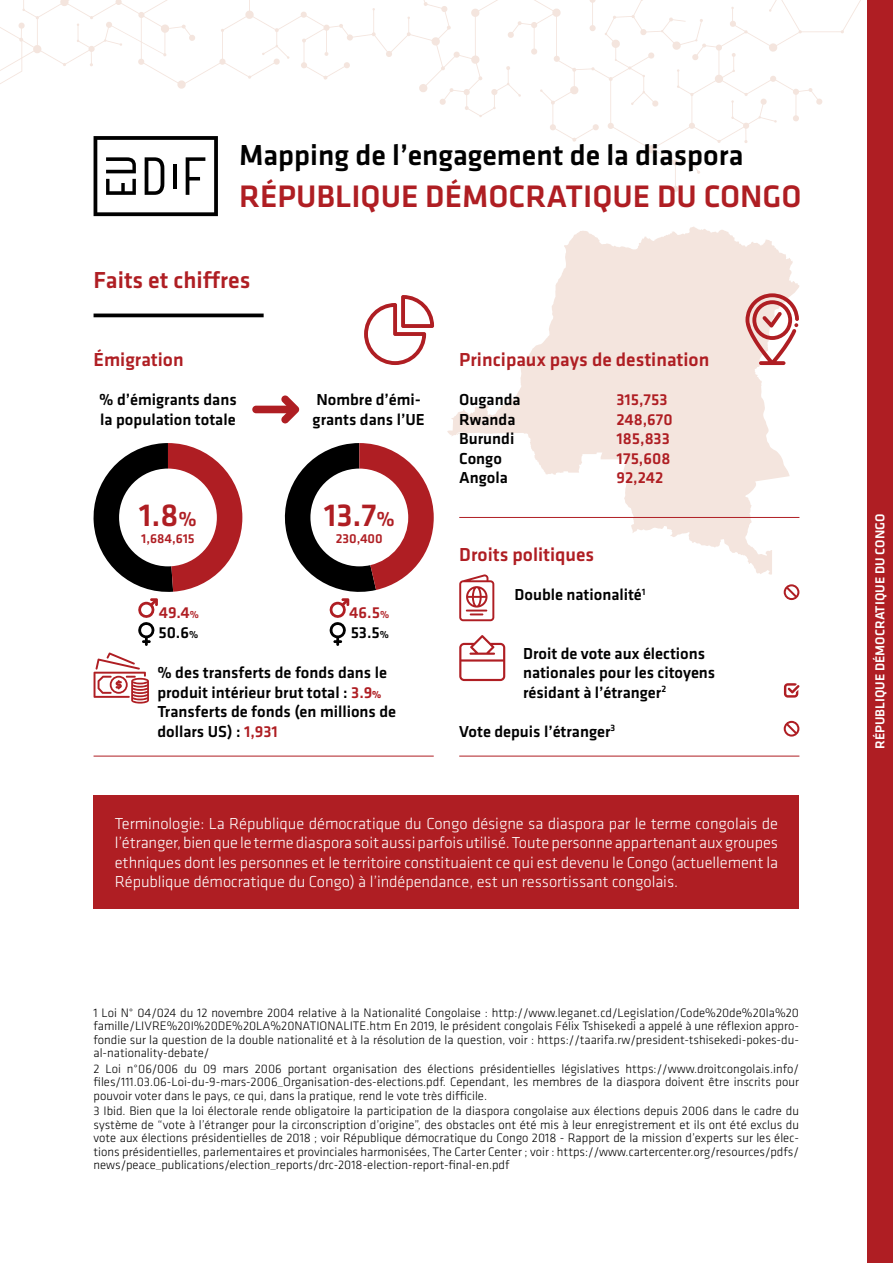
<style>
.page{position:relative;width:893px;height:1263px;background:#fff}
.page>*{position:absolute;margin:0;border:0;box-sizing:border-box;transform-origin:0 0}
.t1{font:500 33px "Klavika";color:#af1e23}
.t2{font:500 32.25px "Klavika";color:#af1e23}
.t3{font:500 30px "Klavika";color:#000}
.t4{font:500 24px "Klavika";color:#af1e23}
.t5{font:500 19.5px "Klavika";color:#af1e23}
.t6{font:300 16.5px/19.5px "Klavika";letter-spacing:-.005em;color:#fff;text-align:justify}
.t7{font:500 16.5px/19.5px "Klavika";color:#000}
.t8{font:500 16.5px/19.5px "Klavika";color:#af1e23}
.t9{font:500 13.5px "Klavika";color:#fff}
.t10{font:500 13.5px "Klavika";color:#af1e23}
.t11{font:300 12.75px/13.5px "Klavika";color:#000;text-align:justify}
.s1{font-size:21px}
.s2{font-size:10.5px}
.s3{color:#000}
.s4{font-size:10.5px;color:#000}
.s5{color:#af1e23}
.s6{font-weight:700;font-size:10.5px;color:#af1e23}
</style>
<div class="page">
<div style="left:867px;top:0;width:26px;height:1263px;background:#af1e23"></div>
<svg style="left:447px;top:226px;width:352px;height:349px;fill:#f4e5de"></svg>
<hr style="left:459px;top:517px;width:340px;height:1px;background:#af1e23">
<svg style="left:745px;top:293px;width:54px;height:72px"></svg>
<svg style="left:364px;top:295px;width:70px;height:70px"></svg>
<hr style="left:459px;top:756px;width:340px;height:1px;background:#af1e23">
<svg style="left:459px;top:574px;width:35px;height:47px"></svg>
<svg style="left:459px;top:635px;width:46px;height:46px"></svg>
<svg style="left:784px;top:683px;width:15px;height:15px"></svg>
<svg style="left:94px;top:443px;width:148px;height:203px"></svg>
<svg style="left:284px;top:443px;width:150px;height:203px"></svg>
<svg style="left:0;top:0;width:861px;height:216px"></svg>
<hr style="left:173px;top:164px;width:4px;height:25px;background:#000">
<svg style="left:784px;top:721px;width:15px;height:16px"></svg>
<svg style="left:784px;top:584px;width:15px;height:16px"></svg>
<hr style="left:94px;top:314px;width:170px;height:3px;background:#000">
<svg style="left:252px;top:395px;width:48px;height:28px"></svg>
<hr style="left:94px;top:756px;width:340px;height:1px;background:#af1e23">
<svg style="left:94px;top:652px;width:55px;height:51px"></svg>
<div style="left:94px;top:795px;width:705px;height:113px;background:#af1e23"></div>
<h3 class="t3" style="left:239px;top:135px;width:506px">Mapping de l’engagement de la diaspora</h3>
<h2 class="t2" style="left:239px;top:174px;width:564px">RÉPUBLIQUE DÉMOCRATIQUE DU CONGO</h2>
<h3 class="t4" style="left:94px;top:264px;width:158px">Faits et chiffres</h3>
<h3 class="t5" style="left:94px;top:346px;width:92px">Émigration</h3>
<p class="t7" style="left:99px;top:389px;width:139px">% d’émigrants dans la population totale</p>
<p class="t7" style="left:313px;top:389px;width:114px">Nombre d’émi&shy;grants dans l’UE</p>
<h1 class="t1" style="left:139px;top:493px;width:60px">1.8<span class="s1">%</span></h1>
<h1 class="t1" style="left:324px;top:493px;width:73px">13.7<span class="s1">%</span></h1>
<p class="t10" style="left:141px;top:529px;width:55px">1,684,615</p>
<p class="t10" style="left:336px;top:529px;width:49px">230,400</p>
<p class="t8" style="left:158px;top:602px;width:42px;line-height:20.1px">49.4<span class="s2">%<br></span><span class="s3">50.6</span><span class="s4">%</span></p>
<p class="t8" style="left:349px;top:602px;width:42px;line-height:20.2px">46.5<span class="s2">%<br></span><span class="s3">53.5</span><span class="s4">%</span></p>
<p class="t7" style="left:157px;top:662px;width:240px">% des transferts de fonds dans le produit intérieur brut total : <span class="s5">3.9</span><span class="s6">%<br></span>Transferts de fonds (en millions de dollars US) : <span class="s5">1,931</span></p>
<h3 class="t5" style="left:459px;top:346px;width:252px">Principaux pays de destination</h3>
<p class="t7" style="left:459px;top:389px;width:63px">Ouganda<br>Rwanda<br>Burundi<br>Congo<br>Angola</p>
<p class="t8" style="left:616px;top:389px;width:58px">315,753<br>248,670<br>185,833<br>175,608<br>92,242</p>
<h3 class="t5" style="left:459px;top:541px;width:137px">Droits politiques</h3>
<p class="t7" style="left:514px;top:584px;width:133px">Double nationalité<sup>1</sup></p>
<p class="t7" style="left:523px;top:643px;width:194px">Droit de vote aux élections nationales pour les citoyens résidant à l’étranger<sup>2</sup></p>
<p class="t7" style="left:459px;top:721px;width:158px">Vote depuis l’étranger<sup>3</sup></p>
<p class="t6" style="left:115px;top:813px;width:665px">Terminologie: La République démocratique du Congo désigne sa diaspora par le terme congolais de l’étranger, bien que le terme diaspora soit aussi parfois utilisé. Toute personne appartenant aux groupes ethniques dont les personnes et le territoire constituaient ce qui est devenu le Congo (actuellement la République démocratique du Congo) à l’indépendance, est un ressortissant congolais.</p>
<p class="t11" style="left:94px;top:1005px;width:707px">1 Loi N° 04/024 du 12 novembre 2004 relative à la Nationalité Congolaise : http://www.leganet.cd/Legislation/Code%20de%20la%20 famille/LIVRE%20I%20DE%20LA%20NATIONALITE.htm En 2019, le président congolais Félix Tshisekedi a appelé à une réflexion appro&shy;fondie sur la question de la double nationalité et à la résolution de la question, voir : https://taarifa.rw/president-tshisekedi-pokes-du&shy;al-nationality-debate/</p>
<p class="t11" style="left:94px;top:1062px;width:707px">2 Loi n°06/006 du 09 mars 2006 portant organisation des élections présidentielles législatives https://www.droitcongolais.info/ files/111.03.06-Loi-du-9-mars-2006_Organisation-des-elections.pdf. Cependant, les membres de la diaspora doivent être inscrits pour pouvoir voter dans le pays, ce qui, dans la pratique, rend le vote très difficile.</p>
<p class="t11" style="left:94px;top:1104px;width:707px">3 Ibid. Bien que la loi électorale rende obligatoire la participation de la diaspora congolaise aux élections depuis 2006 dans le cadre du système de “vote à l’étranger pour la circonscription d’origine”, des obstacles ont été mis à leur enregistrement et ils ont été exclus du vote aux élections présidentielles de 2018 ; voir République démocratique du Congo 2018 - Rapport de la mission d’experts sur les élec&shy;tions présidentielles, parlementaires et provinciales harmonisées, The Carter Center ; voir : https://www.cartercenter.org/resources/pdfs/ news/peace_publications/election_reports/drc-2018-election-report-final-en.pdf</p>
<p class="t9" style="left:871px;top:749px;width:237px;rotate:-90deg">RÉPUBLIQUE DÉMOCRATIQUE DU CONGO</p>
</div>
